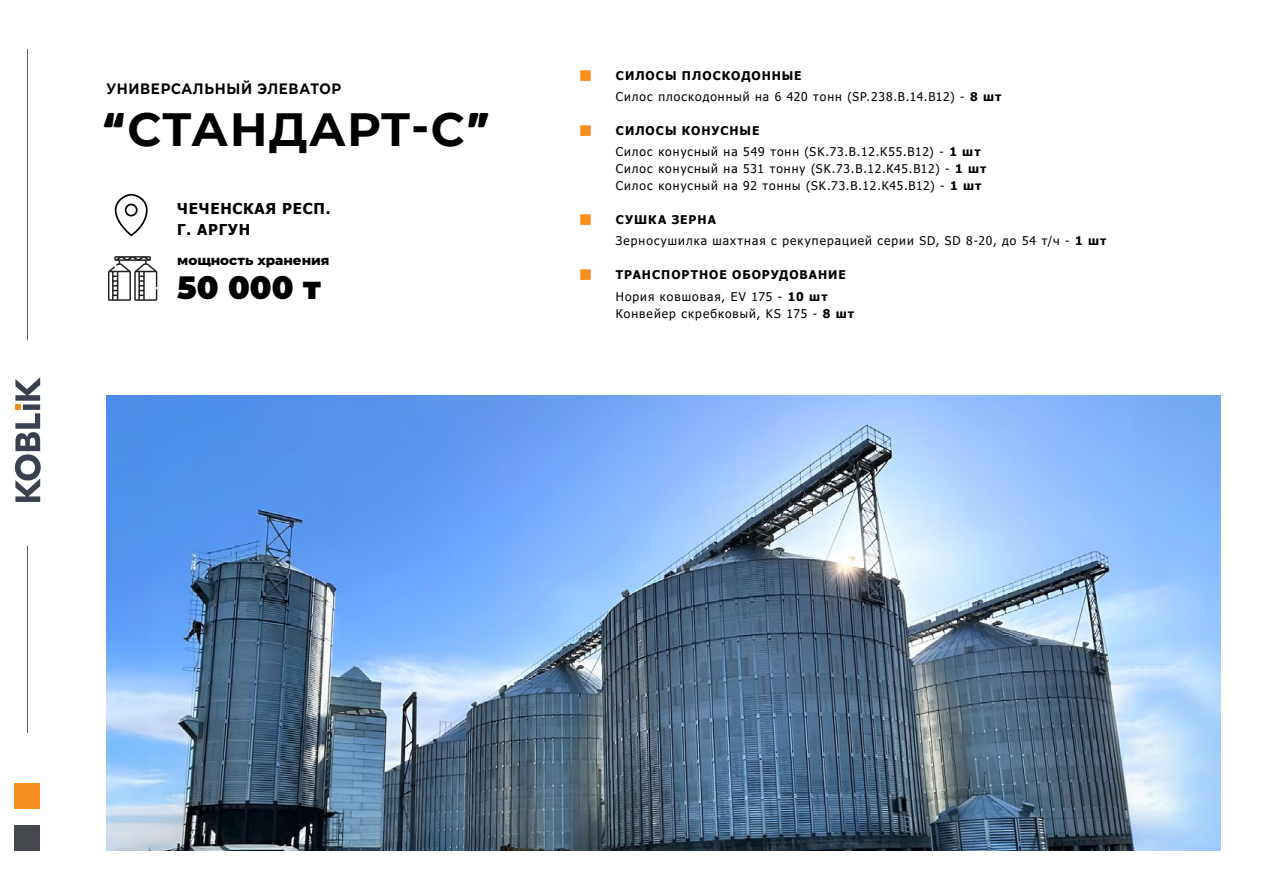
<style>
.page{position:relative;width:1263px;height:893px;background:#fff}
.page>*{position:absolute;margin:0;border:0;box-sizing:border-box;transform-origin:0 0}
.t1{font:700 46.5px "Montserrat";letter-spacing:.02em;color:#000}
.t2{font:900 31.5px "Montserrat";color:#000}
.t3{font:700 15px "Montserrat";letter-spacing:.05em;color:#000;scale:.9 1}
.t4{font:700 15px/21px "Tahoma";letter-spacing:.05em;color:#000}
.t5{font:800 13.5px "Montserrat";color:#000}
.t6{font:12px/21.3px "Tahoma";letter-spacing:.085em;color:#000}
.t7{font:700 12px/21.3px "Tahoma";letter-spacing:.08em;color:#000}
.s1{font-family:"Panton Black Caps";font-weight:400}
.s2{font-family:"Montserrat";font-weight:700;font-size:27px;color:#f7901e}
.s3{font-weight:700}
.s4{font-family:"Montserrat";font-size:27px;color:#f7901e}
.s5{font-weight:400}
</style>
<div class="page">
<svg style="left:15px;top:377px;width:26px;height:125px"></svg>
<div style="left:15px;top:825px;width:25px;height:25px;background:#45494e"></div>
<div style="left:15px;top:783px;width:25px;height:26px;background:#f7901e"></div>
<hr style="left:27px;top:49px;width:1px;height:291px;background:#45494e">
<hr style="left:27px;top:546px;width:1px;height:187px;background:#45494e">
<img style="left:106px;top:395px;width:1114px;height:455px">
<svg style="left:108px;top:256px;width:49px;height:45px"></svg>
<div style="left:115px;top:194px;width:33px;height:42px;border:2px solid #000;border-radius:15px"></div>
<div style="left:125px;top:204px;width:13px;height:12px;border:2px solid #000;border-radius:50%"></div>
<p class="t3" style="left:106px;top:78px;width:262px">УНИВЕРСАЛЬНЫЙ ЭЛЕВАТОР</p>
<h1 class="t1" style="left:103px;top:96px;width:387px"><span class="s1">“</span>СТАНДАРТ-С<span class="s1">”</span></h1>
<p class="t4" style="left:177px;top:199px;width:155px">ЧЕЧЕНСКАЯ РЕСП.<br>Г. АРГУН</p>
<p class="t5" style="left:177px;top:250px;width:154px">мощность хранения</p>
<h2 class="t2" style="left:177px;top:264px;width:145px">50 000 т</h2>
<p class="t6" style="left:616px;top:65px;width:387px;text-indent:-38px"><span class="s2">■</span> <span class="s3">СИЛОСЫ ПЛОСКОДОННЫЕ<br></span>Силос плоскодонный на 6 420 тонн (SP.238.В.14.В12) - <span class="s3">8 шт</span></p>
<p class="t6" style="left:616px;top:120px;width:366px;text-indent:-38px"><span class="s2">■</span> <span class="s3">СИЛОСЫ КОНУСНЫЕ<br></span>Силос конусный на 549 тонн (SK.73.B.12.К55.В12) - <span class="s3">1 шт</span></p>
<p class="t6" style="left:616px;top:161px;width:372px;line-height:17px">Силос конусный на 531 тонну (SK.73.B.12.К45.В12) - <span class="s3">1 шт<br></span>Силос конусный на 92 тонны (SK.73.B.12.К45.В12) - <span class="s3">1 шт</span></p>
<p class="t6" style="left:616px;top:210px;width:492px;text-indent:-38px"><span class="s2">■</span> <span class="s3">СУШКА ЗЕРНА<br></span>Зерносушилка шахтная с рекуперацией серии SD, SD 8-20, до 54 т/ч - <span class="s3">1 шт</span></p>
<p class="t7" style="left:616px;top:265px;width:231px;text-indent:-38px"><span class="s4">■</span> ТРАНСПОРТНОЕ ОБОРУДОВАНИЕ<br><span class="s5">Нория ковшовая, EV 175 -</span> 10 шт</p>
<p class="t6" style="left:616px;top:303px;width:240px">Конвейер скребковый, KS 175 - <span class="s3">8 шт</span></p>
</div>
